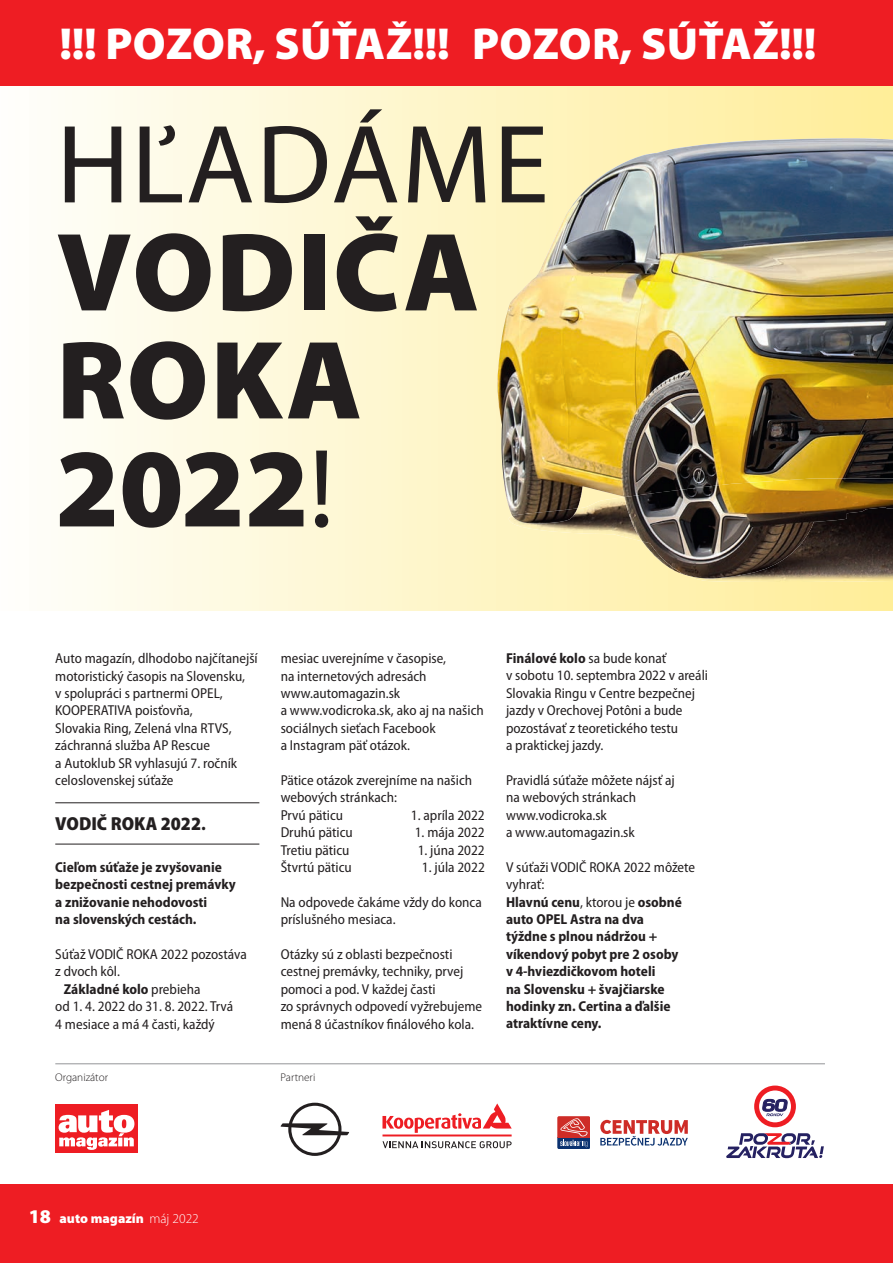
<style>
.page{position:relative;width:893px;height:1263px;background:#fff}
.page>*{position:absolute;margin:0;border:0;box-sizing:border-box;transform-origin:0 0}
.t1{font:900 112.5px/108px "Myriad Pro";letter-spacing:.015em;color:#231f20}
.t2{font:112.5px "Myriad Pro";letter-spacing:.015em;color:#231f20}
.t3{font:900 45px "Myriad Pro";letter-spacing:.01em;color:#fff}
.t4{font:900 semi-condensed 18.9px "Myriad Pro";color:#231f20}
.t5{font:semi-condensed 14.4px/17.4px "Myriad Pro";color:#231f20}
.t6{font:700 semi-condensed 14.4px/17.4px "Myriad Pro";color:#231f20}
.t7{font:900 13.5px "Myriad Pro";color:#fff}
.t8{font:300 11.25px "Myriad Pro";color:#231f20}
.s1{font-weight:400}
.s2{font-weight:700}
.s3{font-size:19.5px}
.s4{font-weight:300}
</style>
<div class="page">
<svg style="left:0;top:85px;width:893px;height:526px"></svg>
<div style="left:0;top:0;width:893px;height:85px;background:#ee1d23"></div>
<div style="left:0;top:1184px;width:893px;height:79px;background:#ee1d23"></div>
<hr style="left:55px;top:802px;width:204px;height:1px;background:#231f20">
<hr style="left:55px;top:844px;width:204px;height:1px;background:#231f20">
<hr style="left:55px;top:1063px;width:770px;height:1px;background:#939598">
<div style="left:55px;top:1105px;width:83px;height:48px;background:#ee1d23"></div>
<svg style="left:59px;top:1110px;width:75px;height:40px"></svg>
<svg style="left:382px;top:1103px;width:130px;height:30px"></svg>
<hr style="left:382px;top:1134px;width:130px;height:2px;background:#ee1d23">
<svg style="left:382px;top:1141px;width:130px;height:7px"></svg>
<div style="left:557px;top:1137px;width:33px;height:12px;background:#0b3270"></div>
<div style="left:557px;top:1116px;width:33px;height:21px;background:#ce2c27"></div>
<svg style="left:560px;top:1118px;width:28px;height:29px"></svg>
<svg style="left:600px;top:1120px;width:88px;height:25px"></svg>
<svg style="left:281px;top:1103px;width:68px;height:53px"></svg>
<svg style="left:726px;top:1133px;width:98px;height:25px"></svg>
<svg style="left:757px;top:1088px;width:36px;height:37px"></svg>
<div style="left:754px;top:1085px;width:42px;height:42px;border:5px solid #ee1d23;border-radius:50%"></div>
<svg style="left:762px;top:1099px;width:26px;height:17px"></svg>
<img style="left:497px;top:138px;width:396px;height:435px">
<img style="left:509px;top:497px;width:384px;height:85px">
<img style="left:512px;top:478px;width:381px;height:100px">
<h2 class="t3" style="left:60px;top:27px;width:759px">!!! POZOR, SÚŤAŽ!!! POZOR, SÚŤAŽ!!!</h2>
<h1 class="t2" style="left:56px;top:122px;width:494px">HĽADÁME</h1>
<h1 class="t1" style="left:55px;top:227px;width:426px">VODIČA<br>ROKA<br>2022<span class="s1">!</span></h1>
<p class="t5" style="left:55px;top:651px;width:204px">Auto magazín, dlhodobo najčítanejší motoristický časopis na Slovensku,<br>v spolupráci s partnermi OPEL,<br>KOOPERATIVA poisťovňa,<br>Slovakia Ring, Zelená vlna RTVS, záchranná služba AP Rescue<br>a Autoklub SR vyhlasujú 7. ročník celoslovenskej súťaže</p>
<h3 class="t4" style="left:55px;top:816px;width:152px">VODIČ ROKA 2022<span class="s2">.</span></h3>
<p class="t6" style="left:55px;top:860px;width:182px">Cieľom súťaže je zvyšovanie bezpečnosti cestnej premávky a znižovanie nehodovosti<br>na slovenských cestách.</p>
<p class="t5" style="left:55px;top:947px;width:193px">Súťaž VODIČ ROKA 2022 pozostáva</p>
<p class="t5" style="left:55px;top:964px;width:66px">z dvoch kôl.</p>
<p class="t6" style="left:64px;top:981px;width:138px">Základné kolo <span class="s1">prebieha</span></p>
<p class="t5" style="left:55px;top:999px;width:180px">od 1. 4. 2022 do 31. 8. 2022. Trvá</p>
<p class="t5" style="left:55px;top:1016px;width:161px">4 mesiace a má 4 časti, každý</p>
<p class="t5" style="left:281px;top:651px;width:205px">mesiac uverejníme v časopise,<br>na internetových adresách www.automagazin.sk<br>a www.vodicroka.sk, ako aj na našich sociálnych sieťach Facebook<br>a Instagram päť otázok.</p>
<p class="t5" style="left:281px;top:772px;width:193px">Pätice otázok zverejníme na našich webových stránkach:<br>Prvú päticu</p>
<p class="t5" style="left:411px;top:807px;width:75px">1. apríla 2022</p>
<p class="t5" style="left:281px;top:825px;width:74px">Druhú päticu</p>
<p class="t5" style="left:415px;top:825px;width:71px">1. mája 2022</p>
<p class="t5" style="left:281px;top:842px;width:70px">Tretiu päticu</p>
<p class="t5" style="left:418px;top:842px;width:69px">1. júna 2022</p>
<p class="t5" style="left:281px;top:859px;width:73px">Štvrtú päticu</p>
<p class="t5" style="left:422px;top:859px;width:64px">1. júla 2022</p>
<p class="t5" style="left:281px;top:894px;width:203px">Na odpovede čakáme vždy do konca príslušného mesiaca.</p>
<p class="t5" style="left:281px;top:946px;width:203px">Otázky sú z oblasti bezpečnosti cestnej premávky, techniky, prvej pomoci a pod. V každej časti<br>zo správnych odpovedí vyžrebujeme mená 8 účastníkov finálového kola.</p>
<p class="t8" style="left:55px;top:1073px;width:54px">Organizátor</p>
<p class="t8" style="left:281px;top:1073px;width:36px">Partneri</p>
<p class="t5" style="left:506px;top:651px;width:203px"><span class="s2">Finálové kolo</span> sa bude konať<br>v sobotu 10. septembra 2022 v areáli<br>Slovakia Ringu v Centre bezpečnej jazdy v Orechovej Potôni a bude pozostávať z teoretického testu<br>a praktickej jazdy.</p>
<p class="t5" style="left:506px;top:772px;width:170px">Pravidlá súťaže môžete nájsť aj na webových stránkach www.vodicroka.sk<br>a www.automagazin.sk</p>
<p class="t6" style="left:506px;top:859px;width:191px"><span class="s1">V súťaži VODIČ ROKA 2022 môžete vyhrať:<br></span>Hlavnú cenu<span class="s1">, ktorou je</span> osobné auto OPEL Astra na dva<br>týždne s plnou nádržou + víkendový pobyt pre 2 osoby<br>v 4-hviezdičkovom hoteli<br>na Slovensku + švajčiarske hodinky zn. Certina a ďalšie atraktívne ceny.</p>
<p class="t7" style="left:29px;top:1213px;width:172px"><span class="s3">18</span> auto magazín <span class="s4">máj 2022</span></p>
</div>
